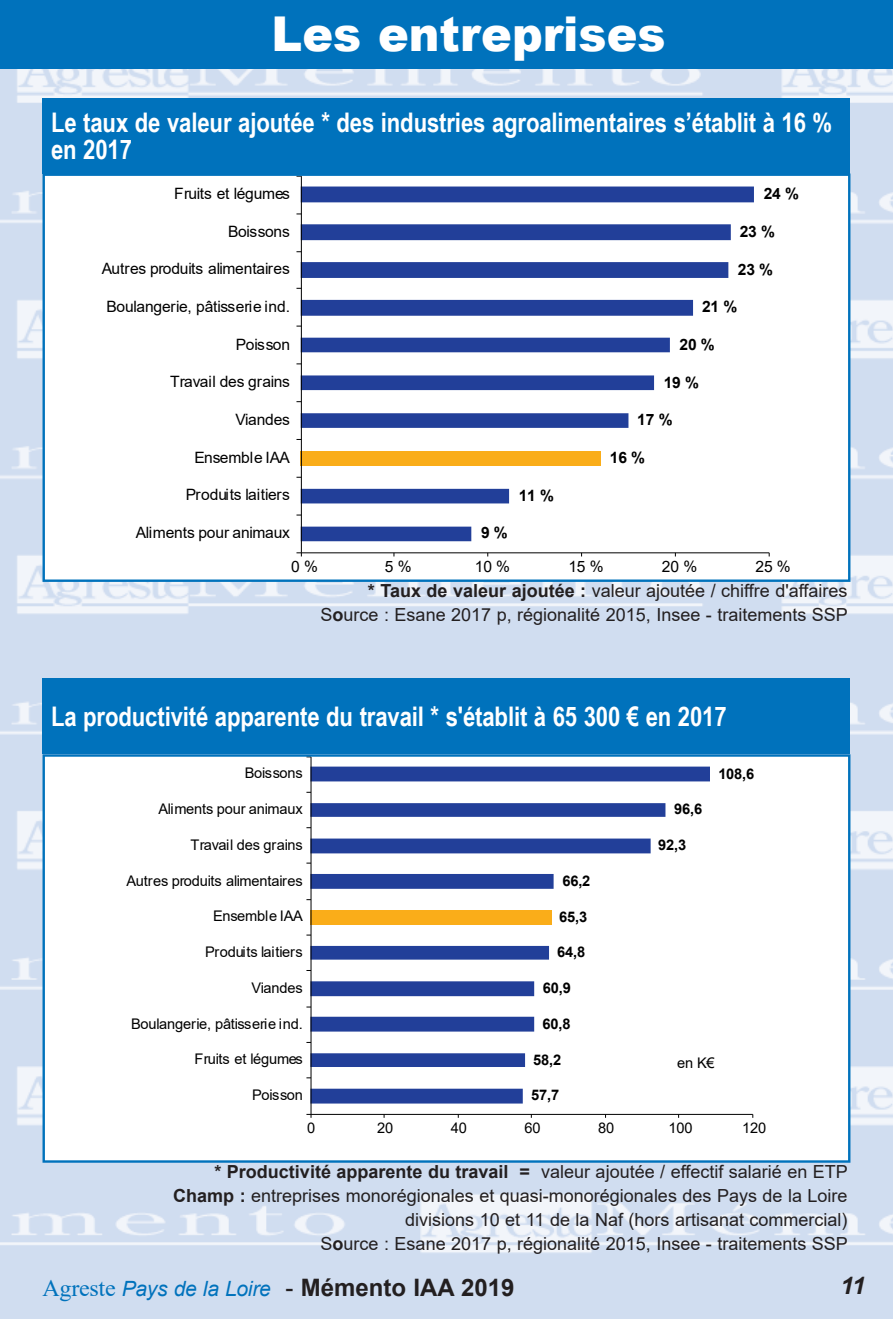
<style>
.page{position:relative;width:893px;height:1319px;background:#fff}
.page>*{position:absolute;margin:0;border:0;box-sizing:border-box;transform-origin:0 0}
.t1{font:900 48px "Arial";color:#fff;scale:.96 1}
.t2{font:700 27px/27px "Arial Narrow";letter-spacing:-.005em;color:#fff}
.t3{font:700 24px "Arial";color:#231f20}
.t4{font:italic 700 24px "Arial";color:#231f20}
.t5{font:18px/24px "Arial";color:#231f20;text-align:right}
.t6{font:15.6px "Arial";letter-spacing:-.01em;color:#000}
.t7{font:700 15.6px "Arial";letter-spacing:-.01em;color:#000}
.t8{font:14.7px "Arial";letter-spacing:-.01em;color:#000}
.t9{font:700 14.7px "Arial";letter-spacing:-.01em;color:#000}
.s1{font-weight:700}
.s2{font-family:"Times New Roman";font-weight:400;color:#0072bc}
.s3{font-weight:400;font-style:italic;font-size:21px;color:#0072bc}
.s4{font-weight:400}
</style>
<div class="page">
<img style="left:0;top:68px;width:893px;height:1250px">
<div style="left:0;top:0;width:893px;height:68px;background:#0072bc"></div>
<div style="left:43px;top:98px;width:807px;height:75px;background:#0072bc"></div>
<div style="left:44px;top:175px;width:805px;height:405px;background:#fff"></div>
<svg style="left:302px;top:186px;width:452px;height:355px"></svg>
<hr style="left:301px;top:552px;width:468px;height:1px;background:#000">
<hr style="left:301px;top:176px;width:1px;height:376px;background:#000">
<svg style="left:296px;top:552px;width:6px;height:4px"></svg>
<div style="left:43px;top:173px;width:807px;height:409px;border:2px solid #0072bc"></div>
<div style="left:43px;top:678px;width:807px;height:76px;background:#0072bc"></div>
<div style="left:44px;top:755px;width:805px;height:406px;background:#fff"></div>
<svg style="left:312px;top:766px;width:398px;height:337px"></svg>
<hr style="left:311px;top:1113px;width:442px;height:1px;background:#000">
<hr style="left:310px;top:756px;width:2px;height:358px;background:#000">
<svg style="left:306px;top:1113px;width:6px;height:4px"></svg>
<div style="left:43px;top:754px;width:807px;height:408px;border:2px solid #0072bc"></div>
<h1 class="t1" style="left:272px;top:-1px;width:412px">Les entreprises</h1>
<h2 class="t2" style="left:51px;top:108px;width:783px">Le taux de valeur ajoutée * des industries agroalimentaires s’établit à 16 % en 2017</h2>
<p class="t6" style="left:174px;top:183px;width:117px">Fruits et légumes</p>
<p class="t7" style="left:764px;top:183px;width:37px">24 %</p>
<p class="t6" style="left:228px;top:220px;width:63px">Boissons</p>
<p class="t7" style="left:740px;top:220px;width:37px">23 %</p>
<p class="t6" style="left:102px;top:258px;width:190px">Autres produits alimentaires</p>
<p class="t7" style="left:738px;top:258px;width:37px">23 %</p>
<p class="t6" style="left:107px;top:296px;width:185px">Boulangerie, pâtisserie ind.</p>
<p class="t7" style="left:702px;top:296px;width:37px">21 %</p>
<p class="t6" style="left:236px;top:333px;width:56px">Poisson</p>
<p class="t7" style="left:679px;top:333px;width:37px">20 %</p>
<p class="t6" style="left:170px;top:371px;width:122px">Travail des grains</p>
<p class="t7" style="left:664px;top:371px;width:37px">19 %</p>
<p class="t6" style="left:235px;top:409px;width:56px">Viandes</p>
<p class="t7" style="left:637px;top:409px;width:37px">17 %</p>
<p class="t6" style="left:194px;top:446px;width:97px">Ensemble IAA</p>
<p class="t7" style="left:610px;top:446px;width:37px">16 %</p>
<p class="t6" style="left:186px;top:484px;width:106px">Produits laitiers</p>
<p class="t7" style="left:519px;top:484px;width:37px">11 %</p>
<p class="t6" style="left:136px;top:522px;width:156px">Aliments pour animaux</p>
<p class="t7" style="left:481px;top:521px;width:28px">9 %</p>
<p class="t6" style="left:291px;top:556px;width:28px">0 %</p>
<p class="t6" style="left:385px;top:556px;width:28px">5 %</p>
<p class="t6" style="left:475px;top:556px;width:37px">10 %</p>
<p class="t6" style="left:568px;top:556px;width:37px">15 %</p>
<p class="t6" style="left:662px;top:556px;width:37px">20 %</p>
<p class="t6" style="left:755px;top:556px;width:37px">25 %</p>
<p class="t5" style="left:321px;top:579px;width:529px"><span class="s1">* Taux de valeur ajoutée :</span> valeur ajoutée / chiffre d'affaires<br>S<span class="s1">o</span>urce : Esane 2017 p, régionalité 2015, Insee - traitements SSP</p>
<h2 class="t2" style="left:51px;top:701px;width:677px">La productivité apparente du travail * s'établit à 65 300 € en 2017</h2>
<p class="t8" style="left:245px;top:763px;width:59px">Boissons</p>
<p class="t9" style="left:718px;top:763px;width:38px">108,6</p>
<p class="t8" style="left:158px;top:798px;width:146px">Aliments pour animaux</p>
<p class="t9" style="left:674px;top:798px;width:30px">96,6</p>
<p class="t8" style="left:190px;top:834px;width:114px">Travail des grains</p>
<p class="t9" style="left:658px;top:834px;width:30px">92,3</p>
<p class="t8" style="left:126px;top:870px;width:178px">Autres produits alimentaires</p>
<p class="t9" style="left:562px;top:870px;width:30px">66,2</p>
<p class="t8" style="left:213px;top:905px;width:91px">Ensemble IAA</p>
<p class="t9" style="left:559px;top:905px;width:30px">65,3</p>
<p class="t8" style="left:205px;top:941px;width:99px">Produits laitiers</p>
<p class="t9" style="left:557px;top:941px;width:30px">64,8</p>
<p class="t8" style="left:252px;top:977px;width:53px">Viandes</p>
<p class="t9" style="left:543px;top:977px;width:30px">60,9</p>
<p class="t8" style="left:131px;top:1013px;width:173px">Boulangerie, pâtisserie ind.</p>
<p class="t9" style="left:543px;top:1013px;width:30px">60,8</p>
<p class="t8" style="left:194px;top:1048px;width:110px">Fruits et légumes</p>
<p class="t9" style="left:533px;top:1048px;width:30px">58,2</p>
<p class="t8" style="left:677px;top:1052px;width:39px">en K€</p>
<p class="t8" style="left:252px;top:1084px;width:52px">Poisson</p>
<p class="t9" style="left:531px;top:1084px;width:30px">57,7</p>
<p class="t8" style="left:307px;top:1117px;width:10px">0</p>
<p class="t8" style="left:377px;top:1117px;width:18px">20</p>
<p class="t8" style="left:451px;top:1117px;width:18px">40</p>
<p class="t8" style="left:525px;top:1117px;width:18px">60</p>
<p class="t8" style="left:598px;top:1117px;width:18px">80</p>
<p class="t8" style="left:668px;top:1117px;width:26px">100</p>
<p class="t8" style="left:742px;top:1117px;width:26px">120</p>
<p class="t5" style="left:173px;top:1159px;width:676px"><span class="s1">* Productivité apparente du travail =</span> valeur ajoutée / effectif salarié en ETP <span class="s1">Champ :</span> entreprises monorégionales et quasi-monorégionales des Pays de la Loire divisions 10 et 11 de la Naf (hors artisanat commercial)<br>S<span class="s1">o</span>urce : Esane 2017 p, régionalité 2015, Insee - traitements SSP</p>
<h3 class="t3" style="left:43px;top:1270px;width:473px"><span class="s2">Agreste</span> <span class="s3">Pays de la Loire</span> <span class="s4">-</span> Mémento IAA 2019</h3>
<h3 class="t4" style="left:840px;top:1269px;width:26px">11</h3>
</div>
